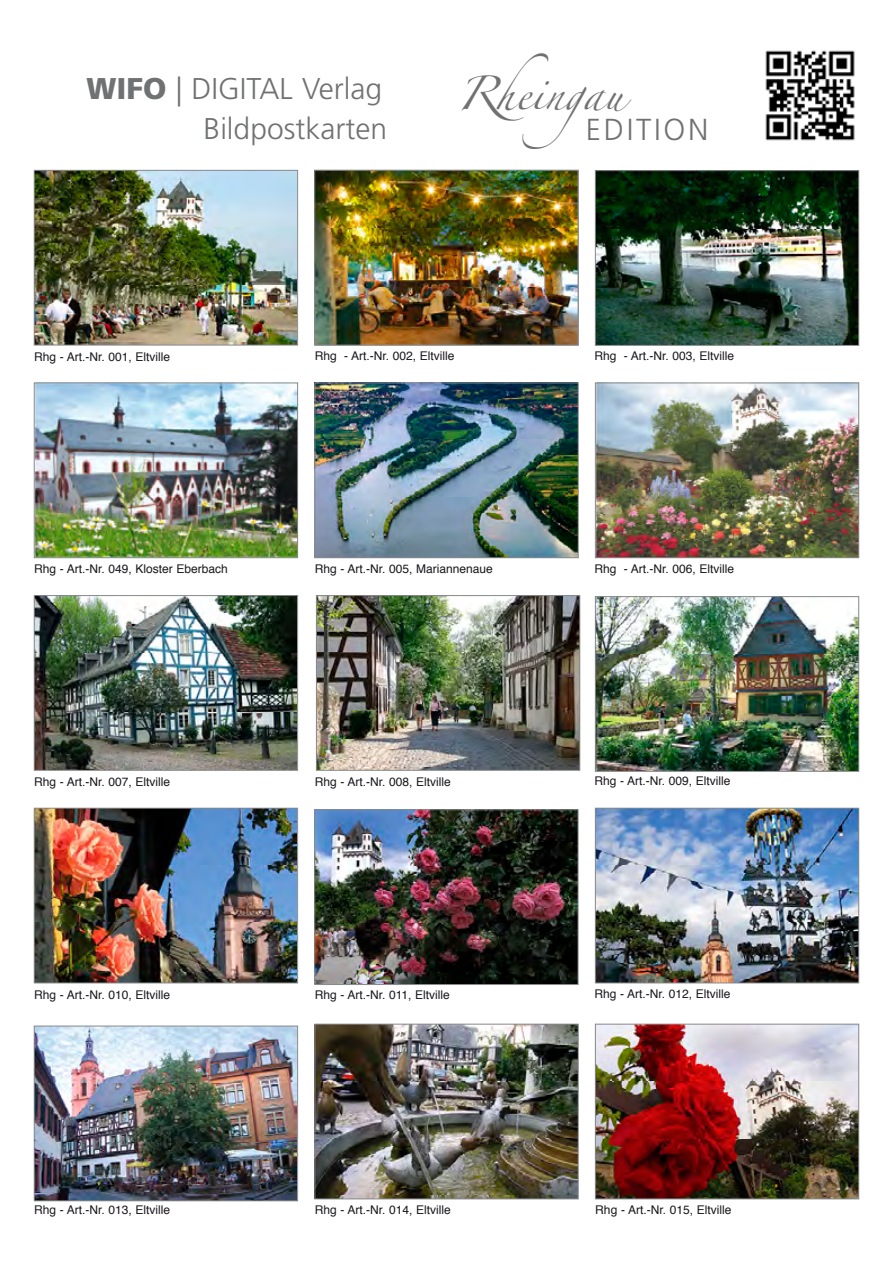
<style>
.page{position:relative;width:893px;height:1263px;background:#fff}
.page>*{position:absolute;margin:0;border:0;box-sizing:border-box;transform-origin:0 0}
.t1{font:30.3px "Zapfino";color:#707172}
.t2{font:300 30.3px "Frutiger";letter-spacing:.09em;color:#707172}
.t3{font:300 30px/39.6px "Frutiger";color:#707172;text-align:right}
.t4{font:12px "Helvetica";color:#1a171c}
.s1{font-weight:900}
</style>
<div class="page">
<img style="left:316px;top:811px;width:260px;height:172px">
<div style="left:314px;top:809px;width:264px;height:176px;border:1px solid #87888a"></div>
<img style="left:316px;top:172px;width:260px;height:171px">
<div style="left:314px;top:170px;width:264px;height:175px;border:1px solid #87888a"></div>
<img style="left:36px;top:172px;width:260px;height:171px">
<div style="left:34px;top:170px;width:264px;height:175px;border:1px solid #87888a"></div>
<img style="left:317px;top:385px;width:259px;height:171px">
<div style="left:315px;top:383px;width:263px;height:175px;border:1px solid #87888a"></div>
<img style="left:597px;top:598px;width:260px;height:172px">
<div style="left:595px;top:596px;width:264px;height:176px;border:1px solid #87888a"></div>
<img style="left:318px;top:597px;width:260px;height:171px">
<div style="left:316px;top:595px;width:264px;height:175px;border:1px solid #87888a"></div>
<img style="left:36px;top:810px;width:260px;height:171px">
<div style="left:34px;top:808px;width:264px;height:175px;border:1px solid #87888a"></div>
<img style="left:317px;top:1026px;width:259px;height:171px">
<div style="left:315px;top:1024px;width:263px;height:175px;border:1px solid #87888a"></div>
<img style="left:36px;top:1028px;width:260px;height:171px">
<div style="left:34px;top:1026px;width:264px;height:175px;border:1px solid #87888a"></div>
<img style="left:597px;top:810px;width:260px;height:171px">
<div style="left:595px;top:808px;width:264px;height:175px;border:1px solid #87888a"></div>
<img style="left:597px;top:1026px;width:260px;height:171px">
<div style="left:595px;top:1024px;width:264px;height:175px;border:1px solid #87888a"></div>
<img style="left:36px;top:597px;width:260px;height:171px">
<div style="left:34px;top:595px;width:264px;height:175px;border:1px solid #87888a"></div>
<img style="left:597px;top:172px;width:260px;height:172px">
<div style="left:595px;top:170px;width:264px;height:176px;border:1px solid #87888a"></div>
<img style="left:597px;top:385px;width:260px;height:171px">
<div style="left:595px;top:383px;width:264px;height:175px;border:1px solid #87888a"></div>
<img style="left:36px;top:385px;width:260px;height:171px">
<div style="left:34px;top:383px;width:264px;height:175px;border:1px solid #87888a"></div>
<img style="left:765px;top:50px;width:90px;height:91px">
<h2 class="t3" style="left:86px;top:70px;width:302px"><span class="s1">WIFO</span> | DIGITAL Verlag<br>Bildpostkarten</h2>
<h1 class="t1" style="left:456px;top:81px;width:174px">Rheingau</h1>
<h1 class="t2" style="left:586px;top:112px;width:124px">EDITION</h1>
<p class="t4" style="left:34px;top:347px;width:138px">Rhg - Art.-Nr. 001, Eltville</p>
<p class="t4" style="left:315px;top:347px;width:141px">Rhg - Art.-Nr. 002, Eltville</p>
<p class="t4" style="left:594px;top:347px;width:141px">Rhg - Art.-Nr. 003, Eltville</p>
<p class="t4" style="left:34px;top:560px;width:195px">Rhg - Art.-Nr. 049, Kloster Eberbach</p>
<p class="t4" style="left:315px;top:560px;width:180px">Rhg - Art.-Nr. 005, Mariannenaue</p>
<p class="t4" style="left:594px;top:559px;width:141px">Rhg - Art.-Nr. 006, Eltville</p>
<p class="t4" style="left:34px;top:772px;width:138px">Rhg - Art.-Nr. 007, Eltville</p>
<p class="t4" style="left:315px;top:772px;width:138px">Rhg - Art.-Nr. 008, Eltville</p>
<p class="t4" style="left:594px;top:772px;width:138px">Rhg - Art.-Nr. 009, Eltville</p>
<p class="t4" style="left:34px;top:985px;width:138px">Rhg - Art.-Nr. 010, Eltville</p>
<p class="t4" style="left:315px;top:985px;width:137px">Rhg - Art.-Nr. 011, Eltville</p>
<p class="t4" style="left:594px;top:984px;width:138px">Rhg - Art.-Nr. 012, Eltville</p>
<p class="t4" style="left:34px;top:1201px;width:138px">Rhg - Art.-Nr. 013, Eltville</p>
<p class="t4" style="left:315px;top:1201px;width:138px">Rhg - Art.-Nr. 014, Eltville</p>
<p class="t4" style="left:595px;top:1200px;width:138px">Rhg - Art.-Nr. 015, Eltville</p>
</div>
